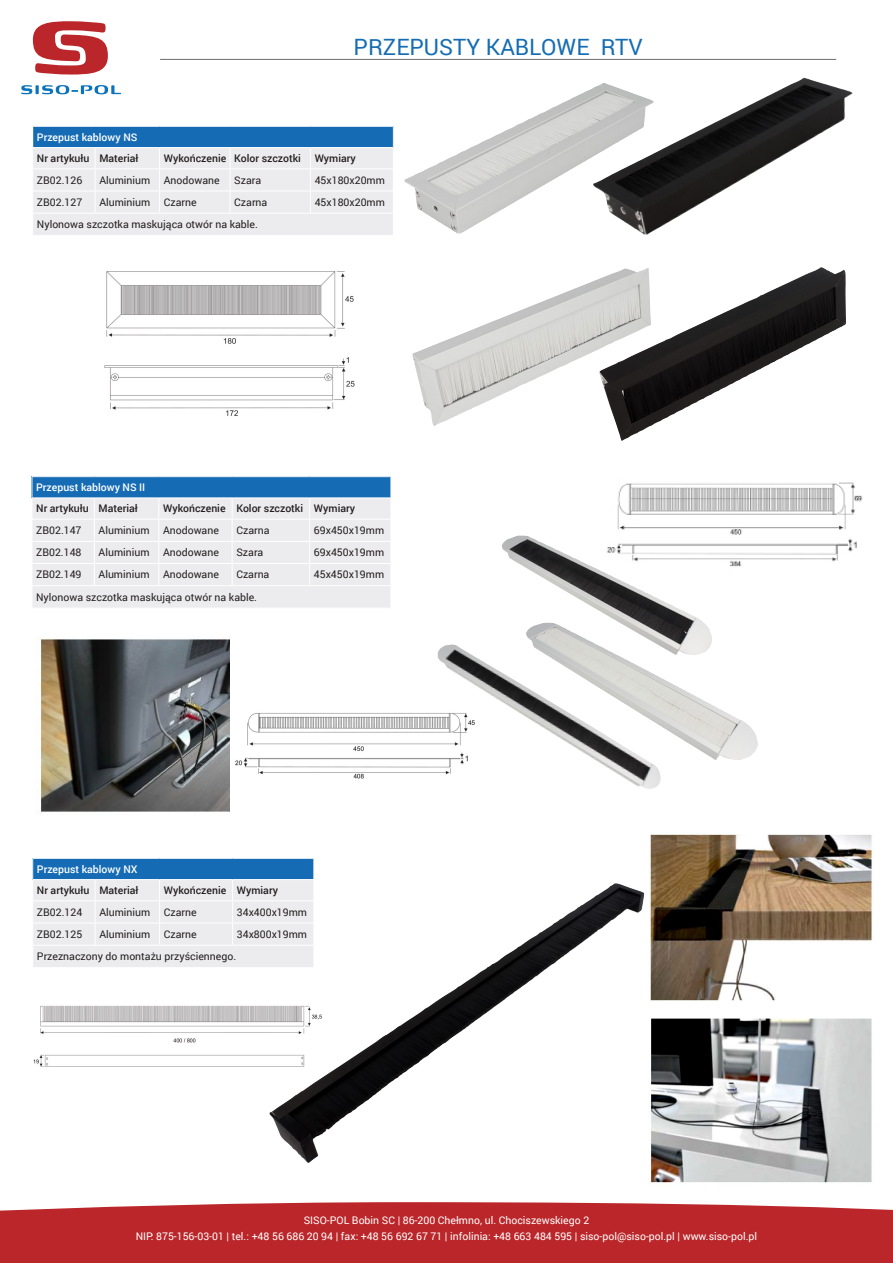
<style>
.page{position:relative;width:893px;height:1263px;background:#fff}
.page>*{position:absolute;margin:0;border:0;box-sizing:border-box;transform-origin:0 0}
.t1{font:22.5px "Roboto";color:#166db3}
.t2{font:10.5px "Roboto";color:#231f20}
.t3{font:10.5px/15.9px "Roboto";color:#fff;text-align:center}
.t4{font:500 10.5px "Roboto";color:#231f20}
.t5{font:500 10.5px "Roboto";color:#fff}
</style>
<div class="page">
<div style="left:0;top:1202px;width:893px;height:61px;background:#ba2629"></div>
<svg style="left:21px;top:85px;width:100px;height:9px"></svg>
<svg style="left:33px;top:21px;width:75px;height:54px"></svg>
<img style="left:33px;top:1005px;width:236px;height:62px">
<img style="left:104px;top:271px;width:251px;height:145px">
<img style="left:40px;top:638px;width:190px;height:174px">
<img style="left:235px;top:713px;width:202px;height:66px">
<hr style="left:160px;top:59px;width:676px;height:1px;background:#6d6d70">
<svg style="left:33px;top:127px;width:361px;height:108px;background:#c4d4e3"></svg>
<hr style="left:32px;top:147px;width:63px;height:1px;background:#fff">
<hr style="left:95px;top:147px;width:65px;height:1px;background:#fff">
<hr style="left:160px;top:147px;width:70px;height:1px;background:#fff">
<hr style="left:230px;top:147px;width:80px;height:1px;background:#fff">
<hr style="left:310px;top:147px;width:84px;height:1px;background:#fff">
<svg style="left:32px;top:477px;width:359px;height:131px;background:#ccd9e5"></svg>
<hr style="left:32px;top:497px;width:62px;height:1px;background:#fff">
<hr style="left:94px;top:497px;width:65px;height:1px;background:#fff">
<hr style="left:159px;top:497px;width:73px;height:1px;background:#fff">
<hr style="left:232px;top:497px;width:78px;height:1px;background:#fff">
<hr style="left:310px;top:497px;width:81px;height:1px;background:#fff">
<svg style="left:32px;top:859px;width:282px;height:108px;background:#bfd1e2"></svg>
<hr style="left:32px;top:879px;width:63px;height:1px;background:#fff">
<hr style="left:95px;top:879px;width:65px;height:1px;background:#fff">
<hr style="left:160px;top:879px;width:73px;height:1px;background:#fff">
<hr style="left:233px;top:879px;width:81px;height:1px;background:#fff">
<img style="left:404px;top:88px;width:189px;height:146px">
<img style="left:617px;top:482px;width:246px;height:144px">
<img style="left:502px;top:539px;width:143px;height:87px">
<img style="left:412px;top:279px;width:187px;height:147px">
<img style="left:526px;top:626px;width:186px;height:132px">
<img style="left:437px;top:644px;width:224px;height:145px">
<img style="left:614px;top:834px;width:259px;height:349px">
<img style="left:269px;top:883px;width:345px;height:280px">
<img style="left:593px;top:78px;width:260px;height:157px">
<img style="left:599px;top:267px;width:247px;height:174px">
<h1 class="t1" style="left:354px;top:32px;width:291px">PRZEPUSTY KABLOWE RTV</h1>
<p class="t5" style="left:37px;top:130px;width:102px">Przepust kablowy NS</p>
<p class="t4" style="left:37px;top:151px;width:103px">Nr artykułu Materiał</p>
<p class="t4" style="left:164px;top:151px;width:139px">Wykończenie Kolor szczotki</p>
<p class="t4" style="left:315px;top:151px;width:43px">Wymiary</p>
<p class="t2" style="left:37px;top:173px;width:47px">ZB02.126</p>
<p class="t2" style="left:99px;top:173px;width:52px">Aluminium</p>
<p class="t2" style="left:164px;top:173px;width:57px">Anodowane</p>
<p class="t2" style="left:234px;top:173px;width:28px">Szara</p>
<p class="t2" style="left:315px;top:173px;width:72px">45x180x20mm</p>
<p class="t2" style="left:37px;top:195px;width:47px">ZB02.127</p>
<p class="t2" style="left:99px;top:195px;width:52px">Aluminium</p>
<p class="t2" style="left:164px;top:195px;width:34px">Czarne</p>
<p class="t2" style="left:234px;top:195px;width:35px">Czarna</p>
<p class="t2" style="left:315px;top:195px;width:72px">45x180x20mm</p>
<p class="t2" style="left:37px;top:217px;width:222px">Nylonowa szczotka maskująca otwór na kable.</p>
<p class="t5" style="left:36px;top:480px;width:111px">Przepust kablowy NS II</p>
<p class="t4" style="left:36px;top:501px;width:103px">Nr artykułu Materiał</p>
<p class="t4" style="left:163px;top:501px;width:194px">Wykończenie Kolor szczotki Wymiary</p>
<p class="t2" style="left:36px;top:523px;width:47px">ZB02.147</p>
<p class="t2" style="left:99px;top:523px;width:52px">Aluminium</p>
<p class="t2" style="left:163px;top:523px;width:57px">Anodowane</p>
<p class="t2" style="left:236px;top:523px;width:35px">Czarna</p>
<p class="t2" style="left:314px;top:523px;width:72px">69x450x19mm</p>
<p class="t2" style="left:36px;top:545px;width:47px">ZB02.148</p>
<p class="t2" style="left:99px;top:545px;width:52px">Aluminium</p>
<p class="t2" style="left:163px;top:545px;width:57px">Anodowane</p>
<p class="t2" style="left:236px;top:545px;width:28px">Szara</p>
<p class="t2" style="left:314px;top:545px;width:72px">69x450x19mm</p>
<p class="t2" style="left:36px;top:567px;width:47px">ZB02.149</p>
<p class="t2" style="left:99px;top:567px;width:52px">Aluminium</p>
<p class="t2" style="left:163px;top:567px;width:57px">Anodowane</p>
<p class="t2" style="left:236px;top:567px;width:35px">Czarna</p>
<p class="t2" style="left:314px;top:567px;width:72px">45x450x19mm</p>
<p class="t2" style="left:36px;top:589px;width:222px">Nylonowa szczotka maskująca otwór na kable.</p>
<p class="t5" style="left:37px;top:861px;width:102px">Przepust kablowy NX</p>
<p class="t4" style="left:37px;top:883px;width:103px">Nr artykułu Materiał</p>
<p class="t4" style="left:164px;top:883px;width:116px">Wykończenie Wymiary</p>
<p class="t2" style="left:37px;top:904px;width:47px">ZB02.124</p>
<p class="t2" style="left:99px;top:904px;width:52px">Aluminium</p>
<p class="t2" style="left:164px;top:904px;width:34px">Czarne</p>
<p class="t2" style="left:237px;top:904px;width:72px">34x400x19mm</p>
<p class="t2" style="left:37px;top:927px;width:47px">ZB02.125</p>
<p class="t2" style="left:99px;top:927px;width:52px">Aluminium</p>
<p class="t2" style="left:164px;top:927px;width:34px">Czarne</p>
<p class="t2" style="left:237px;top:927px;width:72px">34x800x19mm</p>
<p class="t2" style="left:37px;top:949px;width:201px">Przeznaczony do montażu przyściennego.</p>
<p class="t3" style="left:136px;top:1212px;width:623px">SISO-POL Bobin SC | 86-200 Chełmno, ul. Chociszewskiego 2<br>NIP: 875-156-03-01 | tel.: +48 56 686 20 94 | fax: +48 56 692 67 71 | infolinia: +48 663 484 595 | siso-pol@siso-pol.pl | www.siso-pol.pl</p>
</div>
